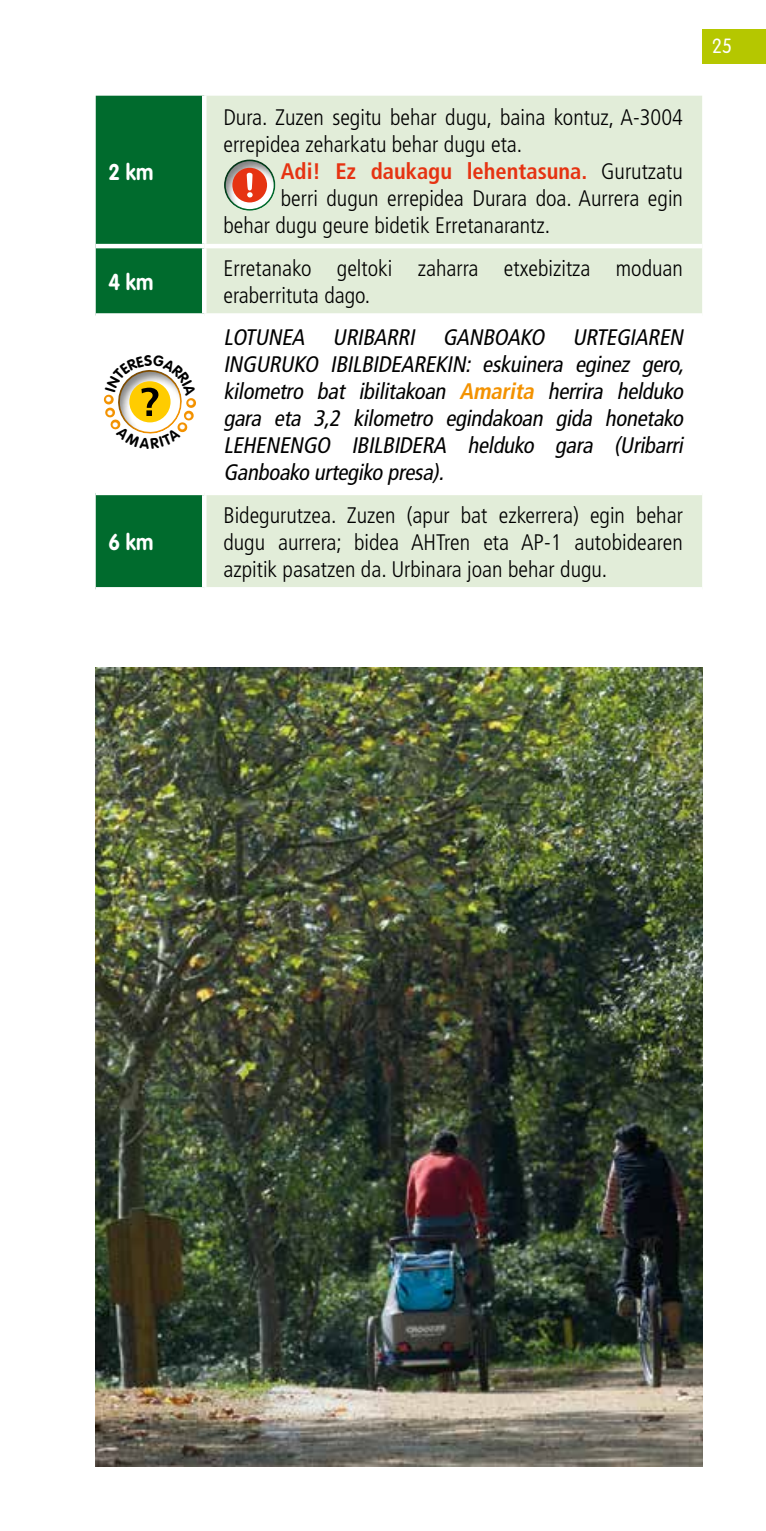
<style>
.page{position:relative;width:766px;height:1531px;background:#fff}
.page>*{position:absolute;margin:0;border:0;box-sizing:border-box;transform-origin:0 0}
.t1{font:300 condensed 22.5px/27px "Frutiger";color:#000}
.t2{font:italic condensed 22.5px/27px "Frutiger";color:#000;text-align:justify}
.t3{font:700 condensed 22.5px "Frutiger";color:#e63312}
.t4{font:700 22.5px "VAG Rounded";color:#fff;scale:.9 1}
.t5{font:300 20.25px "VAG Rounded";color:#fff;scale:.9 1}
.s1{font-weight:300;color:#000}
.s2{font-weight:700;color:#f39200}
</style>
<div class="page">
<div style="left:702px;top:29px;width:63px;height:35px;background:#b5c700"></div>
<svg style="left:96px;top:96px;width:106px;height:491px;fill:#006b2d"></svg>
<svg style="left:206px;top:96px;width:496px;height:491px;fill:#e2edd9"></svg>
<hr style="left:96px;top:244px;width:108px;height:4px;background:#fff">
<hr style="left:204px;top:244px;width:498px;height:4px;background:#fff">
<div style="left:96px;top:313px;width:108px;height:5px;background:#fff"></div>
<div style="left:204px;top:313px;width:498px;height:5px;background:#fff"></div>
<hr style="left:96px;top:491px;width:108px;height:4px;background:#fff">
<hr style="left:204px;top:491px;width:498px;height:4px;background:#fff">
<svg style="left:96px;top:587px;width:108px;height:1px"></svg>
<img style="left:96px;top:668px;width:606px;height:798px">
<div style="left:223px;top:157px;width:56px;height:54px;background:#000;opacity:.5"></div>
<div style="left:232px;top:168px;width:35px;height:34px;background:#e63312;border-radius:50%"></div>
<svg style="left:247px;top:173px;width:5px;height:25px"></svg>
<div style="left:104px;top:395px;width:10px;height:9px;border:5px solid #f39200;border-radius:50%"></div>
<svg style="left:105px;top:355px;width:91px;height:94px"></svg>
<p class="t4" style="left:108px;top:159px;width:52px">2 km</p>
<p class="t4" style="left:108px;top:268px;width:52px">4 km</p>
<p class="t4" style="left:108px;top:529px;width:52px">6 km</p>
<p class="t1" style="left:223px;top:104px;width:461px">Dura. Zuzen segitu behar dugu, baina kontuz, A-3004 errepidea zeharkatu behar dugu eta.</p>
<p class="t3" style="left:281px;top:158px;width:403px">Adi! Ez daukagu lehentasuna. <span class="s1">Gurutzatu</span></p>
<p class="t1" style="left:281px;top:185px;width:403px">berri dugun errepidea Durara doa. Aurrera egin</p>
<p class="t1" style="left:223px;top:212px;width:328px">behar dugu geure bidetik Erretanarantz.</p>
<p class="t1" style="left:223px;top:255px;width:461px">Erretanako geltoki zaharra etxebizitza moduan eraberrituta dago.</p>
<p class="t2" style="left:223px;top:324px;width:23px">Lotunea</p>
<p class="t2" style="left:332px;top:324px;width:24px">Uribarri</p>
<p class="t2" style="left:442px;top:324px;width:28px">Ganboako</p>
<p class="t2" style="left:572px;top:324px;width:12px">urtegiaren</p>
<p class="t2" style="left:223px;top:351px;width:13px">inguruko</p>
<p class="t2" style="left:330px;top:351px;width:11px">ibilbidearekin</p>
<p class="t2" style="left:223px;top:351px;width:466px;text-indent:242px">: eskuinera eginez gero, kilometro bat ibilitakoan <span class="s2">Amarita</span> herrira helduko gara eta 3,2 kilometro egindakoan gida honetako lehenengo</p>
<p class="t2" style="left:351px;top:432px;width:11px">ibilbidera</p>
<p class="t2" style="left:467px;top:432px;width:221px">helduko gara (Uribarri</p>
<p class="t2" style="left:223px;top:459px;width:227px">Ganboako urtegiko presa).</p>
<p class="t1" style="left:223px;top:502px;width:461px;text-align:justify">Bidegurutzea. Zuzen (apur bat ezkerrera) egin behar dugu aurrera; bidea AHTren eta AP-1 autobidearen azpitik pasatzen da. Urbinara joan behar dugu.</p>
<p class="t5" style="left:712px;top:35px;width:24px">25</p>
</div>
